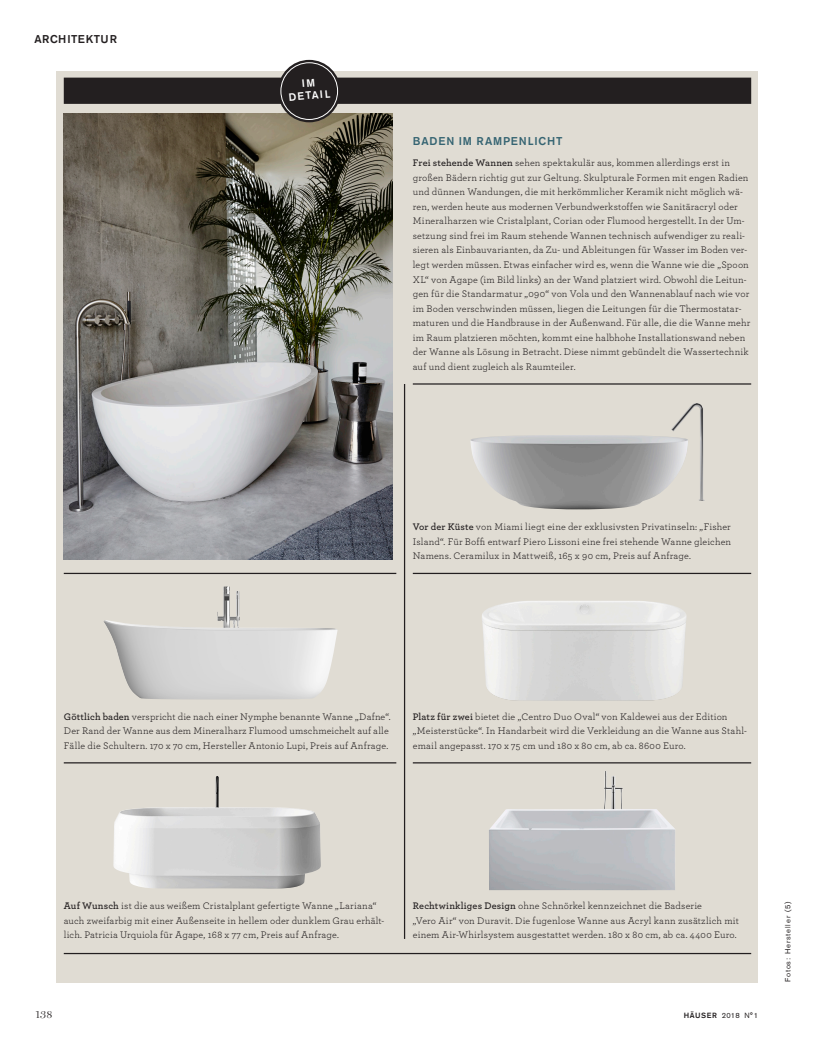
<style>
.page{position:relative;width:815px;height:1053px;background:#fff}
.page>*{position:absolute;margin:0;border:0;box-sizing:border-box;transform-origin:0 0}
.t1{font:500 11.25px "Akzidenz Grotesk Pro";letter-spacing:.075em;color:#356472}
.t2{font:500 11.25px "Akzidenz Grotesk Pro";letter-spacing:.04em;color:#231f20}
.t3{font:300 11.25px "Miller Display";color:#231f20}
.t4{font:500 10.62px/12.5px "Akzidenz Grotesk Pro";color:#fff;text-align:center}
.t5{font:10px/14.6px "Archer";letter-spacing:.015em;color:#231f20}
.t6{font:7.5px "Akzidenz Grotesk Pro";letter-spacing:.11em;color:#231f20}
.s1{font-weight:600}
.s2{font-weight:500}
</style>
<div class="page">
<div style="left:57px;top:71px;width:701px;height:910px;background:#e0dcd3"></div>
<img style="left:103px;top:586px;width:235px;height:113px">
<img style="left:64px;top:113px;width:329px;height:446px">
<hr style="left:64px;top:572px;width:332px;height:2px;background:#231f20">
<img style="left:113px;top:776px;width:208px;height:112px">
<img style="left:482px;top:601px;width:205px;height:99px">
<img style="left:470px;top:403px;width:235px;height:106px">
<img style="left:489px;top:771px;width:186px;height:119px">
<hr style="left:404px;top:384px;width:1px;height:554px;background:#231f20">
<hr style="left:413px;top:383px;width:338px;height:1px;background:#231f20">
<hr style="left:64px;top:952px;width:687px;height:2px;background:#231f20">
<hr style="left:64px;top:762px;width:332px;height:1px;background:#231f20">
<hr style="left:413px;top:572px;width:338px;height:2px;background:#231f20">
<hr style="left:413px;top:762px;width:338px;height:1px;background:#231f20">
<div style="left:64px;top:78px;width:687px;height:26px;background:#231f20"></div>
<svg style="left:278px;top:60px;width:62px;height:62px"></svg>
<div style="left:281px;top:63px;width:57px;height:56px;background:#231f20;border-radius:50%"></div>
<div style="left:281px;top:62px;width:57px;height:58px;border:1px solid #fff;border-radius:50%"></div>
<p class="t2" style="left:35px;top:32px;width:84px">ARCHITEKTUR</p>
<p class="t4" style="left:287px;top:78px;width:43px;rotate:-5deg">IM<br>DETAIL</p>
<p class="t1" style="left:413px;top:134px;width:151px">BADEN IM RAMPENLICHT</p>
<p class="t5" style="left:413px;top:155px;width:339px"><span class="s1">Frei stehende Wannen</span> sehen spektakulär aus, kommen allerdings erst in großen Bädern richtig gut zur Geltung. Skulpturale Formen mit engen Radien und dünnen Wandungen, die mit herkömmlicher Keramik nicht möglich wä&shy;ren, werden heute aus modernen Verbundwerkstoffen wie Sanitäracryl oder Mineralharzen wie Cristalplant, Corian oder Flumood hergestellt. In der Um&shy;setzung sind frei im Raum stehende Wannen technisch aufwendiger zu reali&shy;sieren als Einbauvarianten, da Zu- und Ableitungen für Wasser im Boden ver&shy;legt werden müssen. Etwas einfacher wird es, wenn die Wanne wie die „Spoon XL“ von Agape (im Bild links) an der Wand platziert wird. Obwohl die Leitun&shy;gen für die Standarmatur „090“ von Vola und den Wannenablauf nach wie vor im Boden verschwinden müssen, liegen die Leitungen für die Thermostatar&shy;maturen und die Handbrause in der Außenwand. Für alle, die die Wanne mehr im Raum platzieren möchten, kommt eine halbhohe Installationswand neben der Wanne als Lösung in Betracht. Diese nimmt gebündelt die Wassertechnik auf und dient zugleich als Raumteiler.</p>
<p class="t5" style="left:413px;top:519px;width:320px;text-align:justify"><span class="s1">Vor der Küste</span> von Miami liegt eine der exklusivsten Privatinseln: „Fisher Island“. Für Boffi entwarf Piero Lissoni eine frei stehende Wanne gleichen Namens. Ceramilux in Mattweiß, 165 x 90 cm, Preis auf Anfrage.</p>
<p class="t5" style="left:64px;top:708px;width:328px"><span class="s1">Göttlich baden</span> verspricht die nach einer Nymphe benannte Wanne „Dafne“.<br>Der Rand der Wanne aus dem Mineralharz Flumood umschmeichelt auf alle<br>Fälle die Schultern. 170 x 70 cm, Hersteller Antonio Lupi, Preis auf Anfrage.</p>
<p class="t5" style="left:413px;top:708px;width:336px"><span class="s1">Platz für zwei</span> bietet die „Centro Duo Oval“ von Kaldewei aus der Edition „Meisterstücke“. In Handarbeit wird die Verkleidung an die Wanne aus Stahl&shy;email angepasst. 170 x 75 cm und 180 x 80 cm, ab ca. 8600 Euro.</p>
<p class="t5" style="left:64px;top:898px;width:322px"><span class="s1">Auf Wunsch</span> ist die aus weißem Cristalplant gefertigte Wanne „Lariana“ auch zweifarbig mit einer Außenseite in hellem oder dunklem Grau erhält&shy;lich. Patricia Urquiola für Agape, 168 x 77 cm, Preis auf Anfrage.</p>
<p class="t5" style="left:413px;top:898px;width:328px"><span class="s1">Rechtwinkliges Design</span> ohne Schnörkel kennzeichnet die Badserie<br>„Vero Air“ von Duravit. Die fugenlose Wanne aus Acryl kann zusätzlich mit einem Air-Whirlsystem ausgestattet werden. 180 x 80 cm, ab ca. 4400 Euro.</p>
<p class="t6" style="left:783px;top:981px;width:82px;rotate:-90deg">Fotos: Hersteller (5)</p>
<p class="t3" style="left:35px;top:1007px;width:19px">138</p>
<p class="t6" style="left:684px;top:1009px;width:76px"><span class="s2">HÄUSER</span> 2018 N°1</p>
</div>
